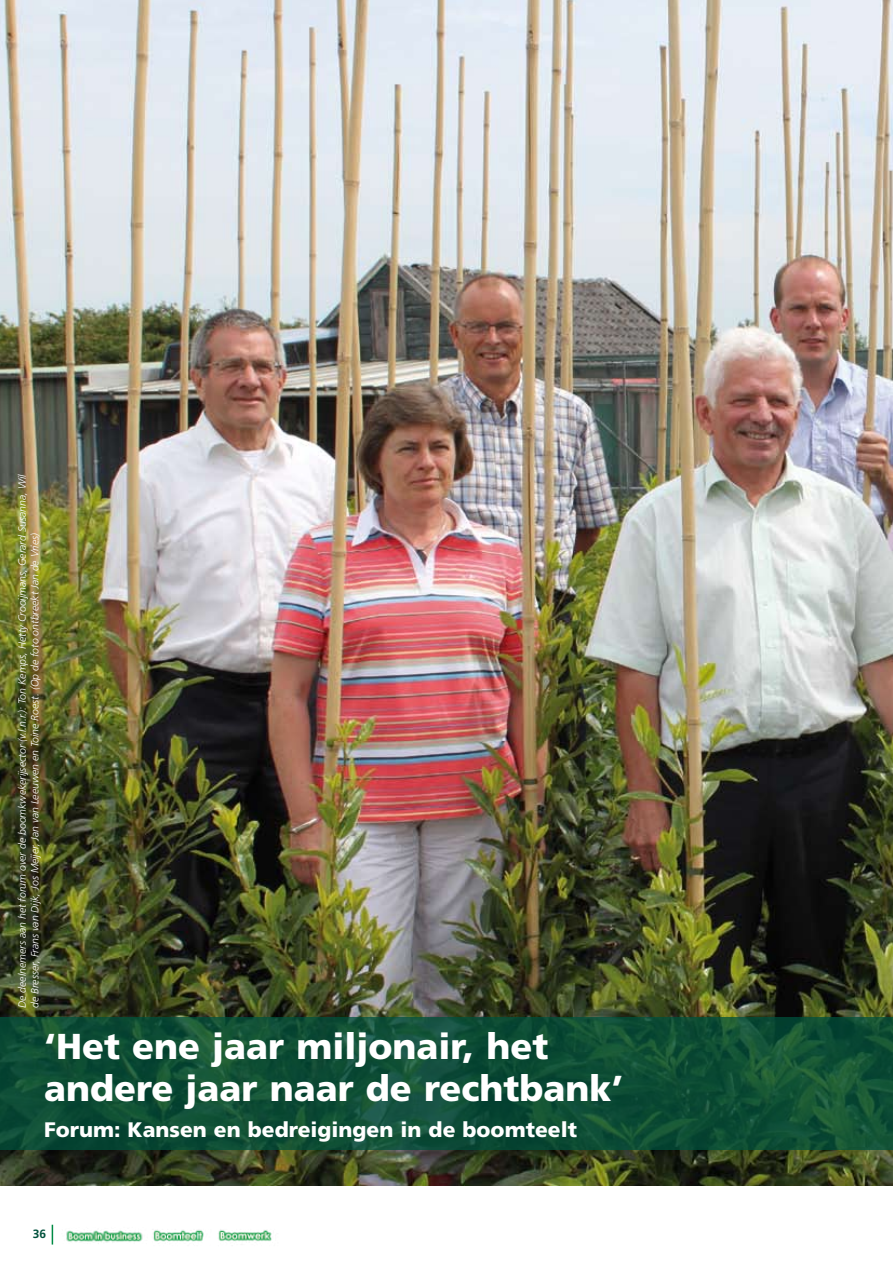
<style>
.page{position:relative;width:893px;height:1263px;background:#fff}
.page>*{position:absolute;margin:0;border:0;box-sizing:border-box;transform-origin:0 0}
.t1{font:900 36px/42px "Frutiger";color:#fff}
.t2{font:900 21px "Frutiger";color:#fff}
.t3{font:700 12px "Frutiger";color:#00513c}
.t4{font:italic 300 10.5px/12.6px "Frutiger";color:#fff}
</style>
<div class="page">
<svg style="left:52px;top:1225px;width:1px;height:19px"></svg>
<img style="left:66px;top:1230px;width:77px;height:13px">
<img style="left:153px;top:1230px;width:51px;height:12px">
<img style="left:218px;top:1229px;width:54px;height:12px">
<img style="left:0;top:0;width:893px;height:1185px">
<svg style="left:0;top:1017px;width:893px;height:133px;background:#0f4e35"></svg>
<p class="t4" style="left:16px;top:1008px;width:535px;rotate:-90deg">De deelnemers aan het forum over de boomkwekerijsector (v.l.n.r.): Ton Kemps, Hetty Crooijmans, Gerard Susanna, Wil de Bresser, Frans van Dijk, Jos Meijer, Jan van Leeuwen en Toine Roest. (Op de foto ontbreekt Jan de Vries)</p>
<h1 class="t1" style="left:44px;top:1025px;width:581px">‘Het ene jaar miljonair, het andere jaar naar de rechtbank’</h1>
<h2 class="t2" style="left:44px;top:1117px;width:534px">Forum: Kansen en bedreigingen in de boomteelt</h2>
<p class="t3" style="left:33px;top:1227px;width:15px">36</p>
</div>
